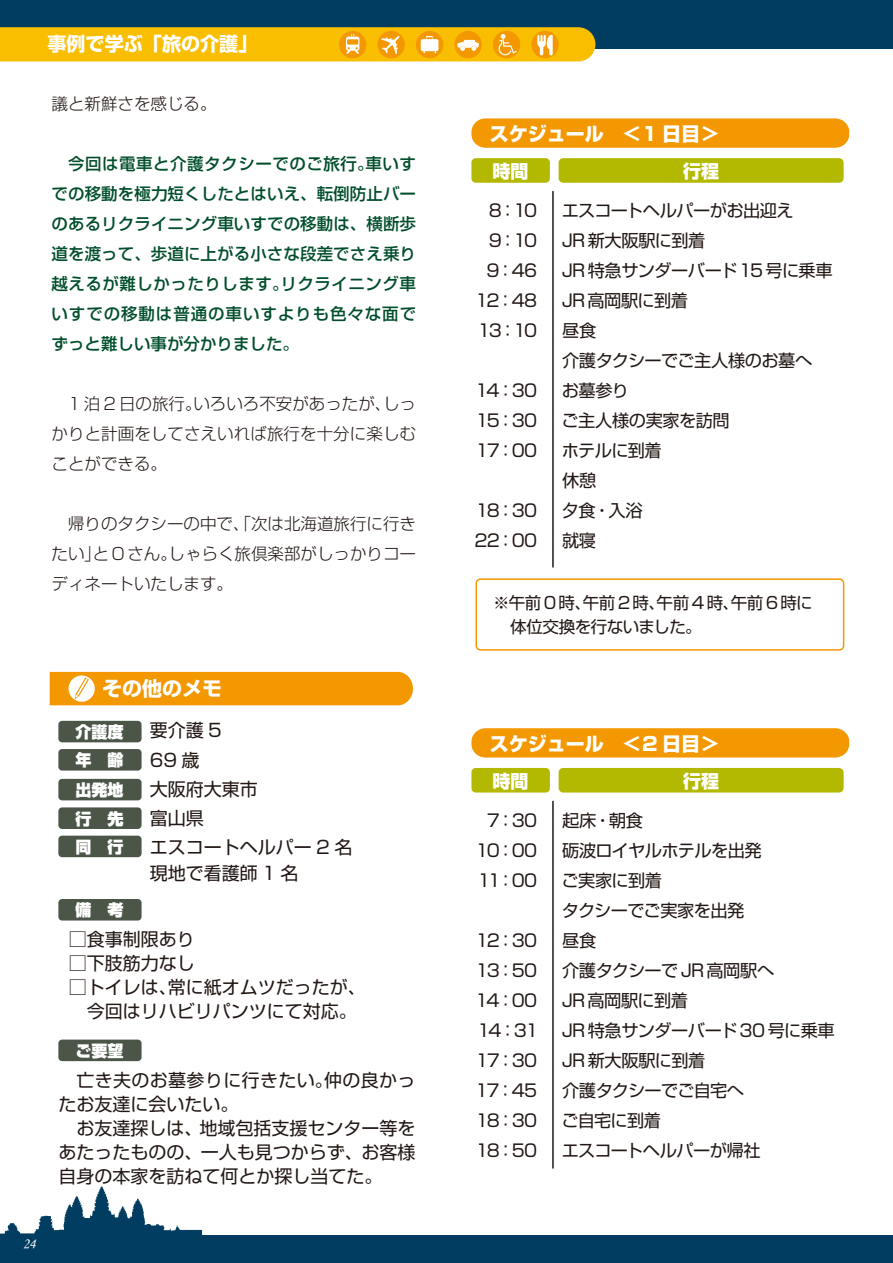
<style>
.page{position:relative;width:893px;height:1263px;background:#fff}
.page>*{position:absolute;margin:0;border:0;box-sizing:border-box;transform-origin:0 0}
.t1{font:700 19.95px "Shin Go Pro";color:#fff}
.t2{font:800 19.05px "Shin Go Pro";color:#fff}
.t3{font:700 19.05px "Shin Go Pro";color:#fff}
.t4{font:18px/24px "Shin Go Pro";color:#221815}
.t5{font:800 18px "Shin Go Pro";color:#fff}
.t6{font:17.25px/30px "Shin Go Pro";letter-spacing:-.035em;color:#221815}
.t7{font:17.25px/30px "Shin Go Pro";letter-spacing:-.105em;color:#221815;text-align:right}
.t8{font:500 16.5px/30px "Shin Go Pro";letter-spacing:.045em;color:#004e2b;text-align:justify}
.t9{font:300 16.5px/30px "Shin Go Pro";color:#221815;text-align:justify}
.t10{font:16.5px/24px "Shin Go Pro";letter-spacing:-.025em;color:#221815}
.t11{font:900 16.05px/28.2px "Shin Go Pro";color:#fff}
.t12{font:15px "Monotype Corsiva";color:#fff}
</style>
<div class="page">
<div style="left:0;top:0;width:893px;height:49px;background:#003d60"></div>
<div style="left:0;top:1235px;width:893px;height:28px;background:#003d60"></div>
<svg style="left:0;top:1184px;width:202px;height:51px"></svg>
<div style="left:559px;top:158px;width:285px;height:25px;background:#b3b900;border-radius:5px"></div>
<div style="left:471px;top:158px;width:79px;height:25px;background:#b3b900;border-radius:4px"></div>
<svg style="left:471px;top:118px;width:378px;height:30px;background:#f39b09"></svg>
<hr style="left:552px;top:192px;width:2px;height:375px;background:#221815">
<div style="left:559px;top:768px;width:285px;height:24px;background:#b3b900;border-radius:5px"></div>
<div style="left:471px;top:768px;width:79px;height:24px;background:#b3b900;border-radius:4px"></div>
<div style="left:471px;top:728px;width:378px;height:29px;background:#f39800"></div>
<hr style="left:552px;top:801px;width:2px;height:367px;background:#221815">
<div style="left:50px;top:672px;width:363px;height:33px;background:#f39800"></div>
<div style="left:58px;top:899px;width:84px;height:21px;background:#4b5649;border-radius:4px"></div>
<div style="left:58px;top:1039px;width:84px;height:22px;background:#4b5649;border-radius:4px"></div>
<div style="left:58px;top:721px;width:84px;height:21px;background:#4b5649;border-radius:4px"></div>
<div style="left:58px;top:749px;width:84px;height:21px;background:#4b5649;border-radius:4px"></div>
<div style="left:58px;top:807px;width:84px;height:22px;background:#4b5649;border-radius:4px"></div>
<div style="left:58px;top:836px;width:84px;height:21px;background:#4b5649;border-radius:4px"></div>
<div style="left:58px;top:779px;width:84px;height:21px;background:#4b5649;border-radius:4px"></div>
<svg style="left:0;top:27px;width:595px;height:34px;background:#f7ba0c"></svg>
<div style="left:475px;top:578px;width:369px;height:73px;border:1px solid #f39800;border-radius:4px"></div>
<p class="t3" style="left:47px;top:29px;width:212px">事例で学ぶ「旅の介護」</p>
<p class="t9" style="left:52px;top:86px;width:166px">議と新鮮さを感じる。</p>
<p class="t8" style="left:52px;top:146px;width:366px">　今回は電車と介護タクシーでのご旅行。車いすでの移動を極力短くしたとはいえ、転倒防止バーのあるリクライニング車いすでの移動は、横断歩道を渡って、歩道に上がる小さな段差でさえ乗り越えるが難しかったりします。リクライニング車いすでの移動は普通の車いすよりも色々な面でずっと難しい事が分かりました。</p>
<p class="t9" style="left:52px;top:386px;width:366px">　1 泊 2 日の旅行。いろいろ不安があったが、しっかりと計画をしてさえいれば旅行を十分に楽しむことができる。</p>
<p class="t9" style="left:52px;top:506px;width:366px">　帰りのタクシーの中で、「次は北海道旅行に行きたい」と Oさん。しゃらく旅倶楽部がしっかりコーディネートいたします。</p>
<p class="t12" style="left:23px;top:1234px;width:15px">24</p>
<p class="t1" style="left:102px;top:673px;width:122px">その他のメモ</p>
<p class="t11" style="left:75px;top:716px;width:50px">介護度年　齢</p>
<p class="t4" style="left:150px;top:714px;width:74px;line-height:29.4px">要介護 5<br>69 歳</p>
<p class="t11" style="left:75px;top:774px;width:50px">出発地</p>
<p class="t4" style="left:150px;top:775px;width:109px">大阪府大東市</p>
<p class="t11" style="left:75px;top:803px;width:50px">行　先同　行</p>
<p class="t4" style="left:150px;top:804px;width:55px">富山県</p>
<p class="t4" style="left:150px;top:833px;width:204px;line-height:25.5px">エスコートヘルパー 2 名現地で看護師 1 名</p>
<p class="t11" style="left:75px;top:894px;width:50px">備　考</p>
<p class="t4" style="left:69px;top:925px;width:128px">□食事制限あり</p>
<p class="t4" style="left:69px;top:949px;width:128px">□下肢筋力なし</p>
<p class="t4" style="left:69px;top:973px;width:299px">□トイレは、常に紙オムツだったが、　今回はリハビリパンツにて対応。</p>
<p class="t11" style="left:75px;top:1035px;width:50px">ご要望</p>
<p class="t4" style="left:58px;top:1065px;width:359px">　亡き夫のお墓参りに行きたい。仲の良かったお友達に会いたい。<br>　お友達探しは、地域包括支援センター等をあたったものの、一人も見つからず、お客様自身の本家を訪ねて何とか探し当てた。</p>
<p class="t2" style="left:490px;top:118px;width:231px">スケジュール　＜1 日目＞</p>
<p class="t5" style="left:493px;top:157px;width:37px">時間</p>
<p class="t5" style="left:683px;top:157px;width:37px">行程</p>
<p class="t7" style="left:475px;top:194px;width:64px">8：10<br>9：10<br>9：46<br>12：48<br>13：10</p>
<p class="t6" style="left:475px;top:374px;width:64px;text-align:justify">14：30<br>15：30<br>17：00</p>
<p class="t6" style="left:474px;top:494px;width:64px">18：30<br>22：00</p>
<p class="t6" style="left:561px;top:194px;width:273px">エスコートヘルパーがお出迎え<br>JR 新大阪駅に到着<br>JR 特急サンダーバード15 号に乗車<br>JR 高岡駅に到着<br>昼食<br>介護タクシーでご主人様のお墓へお墓参り<br>ご主人様の実家を訪問<br>ホテルに到着<br>休憩<br>夕食・入浴<br>就寝</p>
<p class="t10" style="left:493px;top:589px;width:321px">※午前 0 時、午前 2 時、午前 4 時、午前 6 時に　体位交換を行ないました。</p>
<p class="t2" style="left:490px;top:728px;width:231px">スケジュール　＜2 日目＞</p>
<p class="t5" style="left:493px;top:766px;width:37px">時間</p>
<p class="t5" style="left:683px;top:766px;width:37px">行程</p>
<p class="t6" style="left:475px;top:803px;width:63px;text-align:justify;text-indent:11px">7：30<br>10：00<br>11：00</p>
<p class="t6" style="left:475px;top:923px;width:65px;text-align:justify">12：30<br>13：50<br>14：00<br>14：31<br>17：30<br>17：45<br>18：30<br>18：50</p>
<p class="t6" style="left:561px;top:803px;width:275px">起床・朝食<br>砺波ロイヤルホテルを出発<br>ご実家に到着<br>タクシーでご実家を出発<br>昼食<br>介護タクシーで JR 高岡駅へ<br>JR 高岡駅に到着<br>JR 特急サンダーバード 30 号に乗車<br>JR 新大阪駅に到着<br>介護タクシーでご自宅へ<br>ご自宅に到着<br>エスコートヘルパーが帰社</p>
</div>
